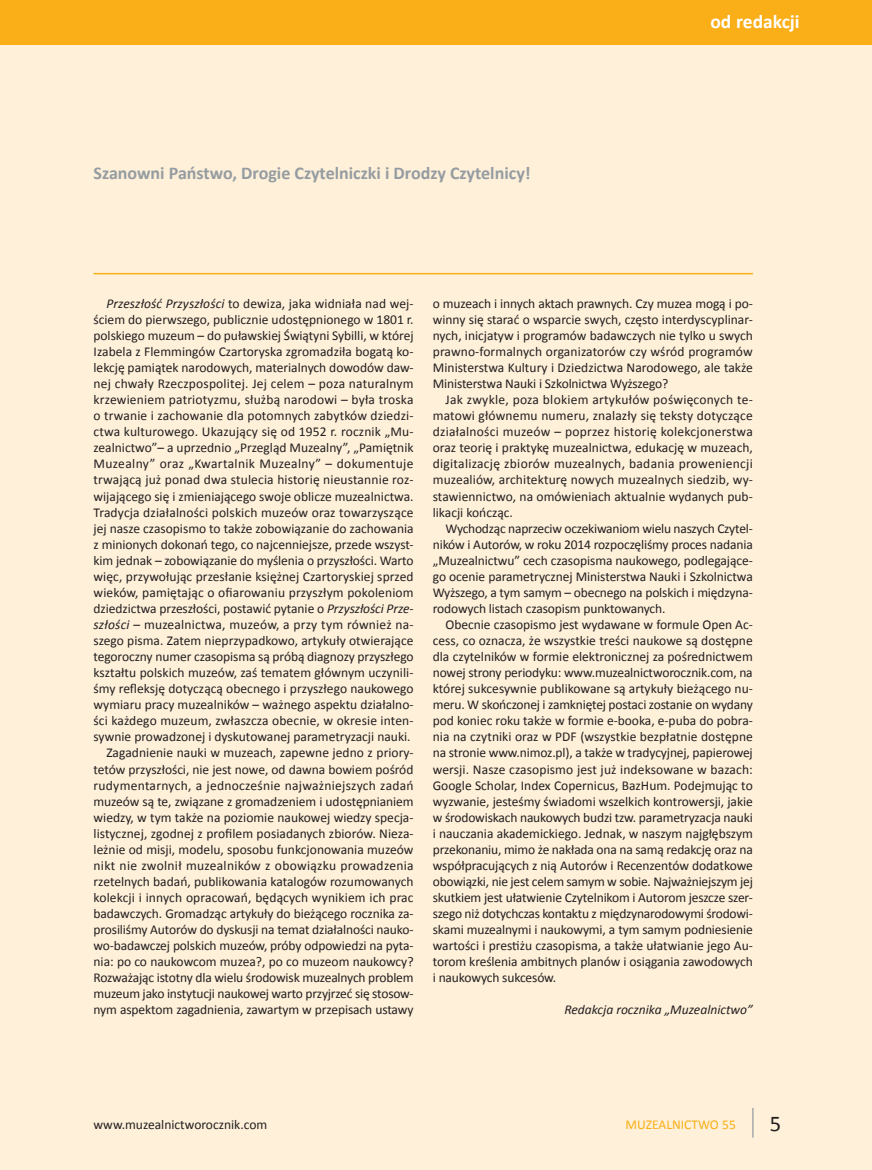
<style>
.page{position:relative;width:872px;height:1170px;background:#fff}
.page>*{position:absolute;margin:0;border:0;box-sizing:border-box;transform-origin:0 0}
.t1{font:22.5px "Calibri";color:#231f20}
.t2{font:700 19.5px "Calibri";color:#fff}
.Tytuł_artykułu_polsk{font:700 18px "Calibri";color:#959ca1}
.BODY_TEXT{font:13.5px/16px "Calibri";letter-spacing:-.005em;color:#231f20;text-align:justify}
.BODY_TEXT-2{font:italic 13.5px "Calibri";color:#231f20}
.t3{font:13.5px "Calibri";color:#faaf18}
.s1{font-style:italic}
</style>
<div class="page">
<div style="left:0;top:0;width:872px;height:1169px;background:#fef0d9"></div>
<div style="left:0;top:0;width:872px;height:45px;background:#faaf18"></div>
<hr style="left:752px;top:1107px;width:1px;height:30px;background:#a8a9ad">
<hr style="left:94px;top:273px;width:659px;height:1px;background:#faaf18">
<p class="Tytuł_artykułu_polsk" style="left:94px;top:162px;width:439px">Szanowni Państwo, Drogie Czytelniczki i Drodzy Czytelnicy!</p>
<p class="t2" style="left:710px;top:9px;width:91px">od redakcji</p>
<p class="BODY_TEXT" style="left:94px;top:295px;width:322px;text-indent:13px"><span class="s1">Przeszłość Przyszłości</span> to dewiza, jaka widniała nad wej&shy;ściem do pierwszego, publicznie udostępnionego w 1801 r. polskiego muzeum – do puławskiej Świątyni Sybilli, w której Izabela z Flemmingów Czartoryska zgromadziła bogatą ko&shy;lekcję pamiątek narodowych, materialnych dowodów daw&shy;nej chwały Rzeczpospolitej. Jej celem – poza naturalnym krzewieniem patriotyzmu, służbą narodowi – była troska o trwanie i zachowanie dla potomnych zabytków dziedzi&shy;ctwa kulturowego. Ukazujący się od 1952 r. rocznik „Mu&shy;zealnictwo”– a uprzednio „Przegląd Muzealny”, „Pamiętnik Muzealny” oraz „Kwartalnik Muzealny” – dokumentuje trwającą już ponad dwa stulecia historię nieustannie roz&shy;wijającego się i zmieniającego swoje oblicze muzealnictwa.<br>Tradycja działalności polskich muzeów oraz towarzyszące jej nasze czasopismo to także zobowiązanie do zachowania z minionych dokonań tego, co najcenniejsze, przede wszyst&shy;kim jednak – zobowiązanie do myślenia o przyszłości. Warto więc, przywołując przesłanie księżnej Czartoryskiej sprzed wieków, pamiętając o ofiarowaniu przyszłym pokoleniom dziedzictwa przeszłości, postawić pytanie o <span class="s1">Przyszłości Prze&shy;szłości</span> – muzealnictwa, muzeów, a przy tym również na&shy;szego pisma. Zatem nieprzypadkowo, artykuły otwierające tegoroczny numer czasopisma są próbą diagnozy przyszłego kształtu polskich muzeów, zaś tematem głównym uczynili&shy;śmy refleksję dotyczącą obecnego i przyszłego naukowego wymiaru pracy muzealników – ważnego aspektu działalno&shy;ści każdego muzeum, zwłaszcza obecnie, w okresie inten&shy;sywnie prowadzonej i dyskutowanej parametryzacji nauki.</p>
<p class="BODY_TEXT" style="left:94px;top:745px;width:321px;text-indent:13px">Zagadnienie nauki w muzeach, zapewne jedno z priory&shy;tetów przyszłości, nie jest nowe, od dawna bowiem pośród rudymentarnych, a jednocześnie najważniejszych zadań muzeów są te, związane z gromadzeniem i udostępnianiem wiedzy, w tym także na poziomie naukowej wiedzy specja&shy;listycznej, zgodnej z profilem posiadanych zbiorów. Nieza&shy;leżnie od misji, modelu, sposobu funkcjonowania muzeów nikt nie zwolnił muzealników z obowiązku prowadzenia rzetelnych badań, publikowania katalogów rozumowanych kolekcji i innych opracowań, będących wynikiem ich prac badawczych. Gromadząc artykuły do bieżącego rocznika za&shy;prosiliśmy Autorów do dyskusji na temat działalności nauko&shy;wo-badawczej polskich muzeów, próby odpowiedzi na pyta&shy;nia: po co naukowcom muzea?, po co muzeom naukowcy?<br>Rozważając istotny dla wielu środowisk muzealnych problem muzeum jako instytucji naukowej warto przyjrzeć się stosow&shy;nym aspektom zagadnienia, zawartym w przepisach ustawy</p>
<p class="BODY_TEXT" style="left:433px;top:295px;width:321px">o muzeach i innych aktach prawnych. Czy muzea mogą i po&shy;winny się starać o wsparcie swych, często interdyscyplinar&shy;nych, inicjatyw i programów badawczych nie tylko u swych prawno-formalnych organizatorów czy wśród programów Ministerstwa Kultury i Dziedzictwa Narodowego, ale także Ministerstwa Nauki i Szkolnictwa Wyższego?</p>
<p class="BODY_TEXT" style="left:433px;top:391px;width:322px;text-indent:13px">Jak zwykle, poza blokiem artykułów poświęconych te&shy;matowi głównemu numeru, znalazły się teksty dotyczące działalności muzeów – poprzez historię kolekcjonerstwa oraz teorię i praktykę muzealnictwa, edukację w muzeach, digitalizację zbiorów muzealnych, badania proweniencji muzealiów, architekturę nowych muzealnych siedzib, wy&shy;stawiennictwo, na omówieniach aktualnie wydanych pub&shy;likacji kończąc.</p>
<p class="BODY_TEXT" style="left:433px;top:520px;width:321px;text-indent:13px">Wychodząc naprzeciw oczekiwaniom wielu naszych Czytel&shy;ników i Autorów, w roku 2014 rozpoczęliśmy proces nadania „Muzealnictwu” cech czasopisma naukowego, podlegające&shy;go ocenie parametrycznej Ministerstwa Nauki i Szkolnictwa Wyższego, a tym samym – obecnego na polskich i międzyna&shy;rodowych listach czasopism punktowanych.</p>
<p class="BODY_TEXT" style="left:433px;top:616px;width:322px;text-indent:13px">Obecnie czasopismo jest wydawane w formule Open Ac&shy;cess, co oznacza, że wszystkie treści naukowe są dostępne dla czytelników w formie elektronicznej za pośrednictwem nowej strony periodyku: www.muzealnictworocznik.com, na której sukcesywnie publikowane są artykuły bieżącego nu&shy;meru. W skończonej i zamkniętej postaci zostanie on wydany pod koniec roku także w formie e-booka, e-puba do pobra&shy;nia na czytniki oraz w PDF (wszystkie bezpłatnie dostępne na stronie www.nimoz.pl), a także w tradycyjnej, papierowej wersji. Nasze czasopismo jest już indeksowane w bazach:<br>Google Scholar, Index Copernicus, BazHum. Podejmując to wyzwanie, jesteśmy świadomi wszelkich kontrowersji, jakie w środowiskach naukowych budzi tzw. parametryzacja nauki i nauczania akademickiego. Jednak, w naszym najgłębszym przekonaniu, mimo że nakłada ona na samą redakcję oraz na współpracujących z nią Autorów i Recenzentów dodatkowe obowiązki, nie jest celem samym w sobie. Najważniejszym jej skutkiem jest ułatwienie Czytelnikom i Autorom jeszcze szer&shy;szego niż dotychczas kontaktu z międzynarodowymi środowi&shy;skami muzealnymi i naukowymi, a tym samym podniesienie wartości i prestiżu czasopisma, a także ułatwianie jego Au&shy;torom kreślenia ambitnych planów i osiągania zawodowych i naukowych sukcesów.</p>
<p class="BODY_TEXT-2" style="left:564px;top:1000px;width:190px">Redakcja rocznika „Muzealnictwo”</p>
<p class="BODY_TEXT" style="left:94px;top:1116px;width:175px">www.muzealnictworocznik.com</p>
<p class="t3" style="left:625px;top:1116px;width:112px">MUZEALNICTWO 55</p>
<p class="t1" style="left:770px;top:1109px;width:13px">5</p>
</div>
